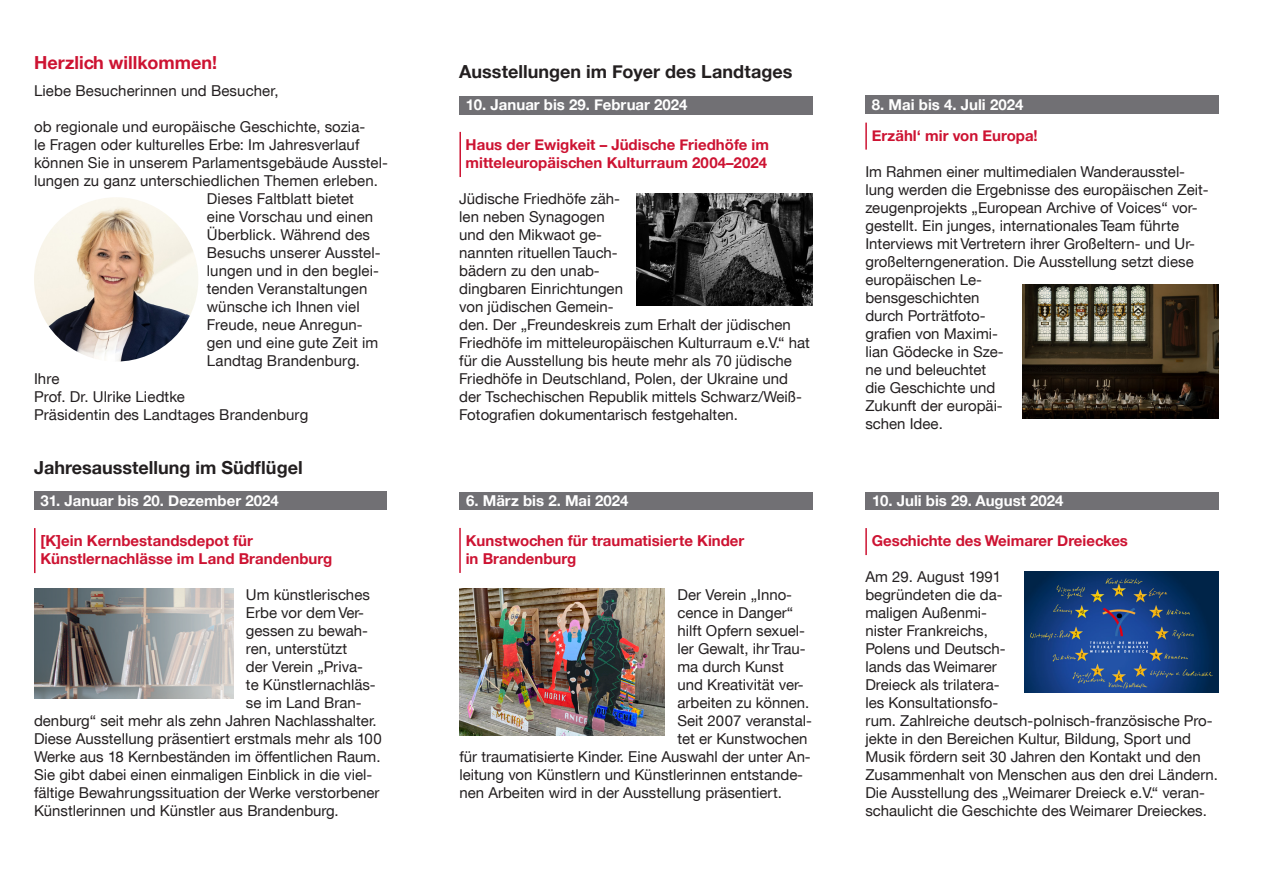
<style>
.page{position:relative;width:1263px;height:893px;background:#fff}
.page>*{position:absolute;margin:0;border:0;box-sizing:border-box;transform-origin:0 0}
.T____Text____initial{font:700 18px "Helvetica Neue CE";color:#231f20}
.t1{font:700 18px "Helvetica Neue CE";color:#cd1332}
.T____Text____initial-2{font:15px/18px "Helvetica Neue CE";color:#231f20}
.T____Text____initial-3{font:700 15px/18px "Helvetica Neue CE";color:#cd1332}
.t2{font:700 15px "Helvetica Neue CE";color:#fff}
</style>
<div class="page">
<img style="left:34px;top:197px;width:164px;height:165px;border-radius:82px">
<div style="left:466px;top:96px;width:347px;height:18px;background:#717074"></div>
<img style="left:637px;top:193px;width:176px;height:112px">
<hr style="left:459px;top:132px;width:2px;height:45px;background:#cd1332">
<img style="left:1022px;top:285px;width:196px;height:134px">
<hr style="left:34px;top:528px;width:2px;height:45px;background:#cd1332">
<img style="left:34px;top:588px;width:199px;height:110px">
<div style="left:41px;top:491px;width:346px;height:19px;background:#717074"></div>
<div style="left:872px;top:96px;width:346px;height:18px;background:#717074"></div>
<hr style="left:865px;top:123px;width:2px;height:27px;background:#cd1332">
<div style="left:466px;top:492px;width:347px;height:18px;background:#717074"></div>
<hr style="left:459px;top:528px;width:2px;height:45px;background:#cd1332">
<div style="left:872px;top:492px;width:346px;height:18px;background:#717074"></div>
<hr style="left:865px;top:528px;width:2px;height:27px;background:#cd1332">
<img style="left:1025px;top:571px;width:193px;height:121px">
<img style="left:460px;top:589px;width:205px;height:147px">
<p class="t1" style="left:34px;top:51px;width:185px">Herzlich willkommen!</p>
<p class="T____Text____initial-2" style="left:34px;top:82px;width:246px">Liebe Besucherinnen und Besucher,</p>
<p class="T____Text____initial-2" style="left:34px;top:118px;width:333px">ob regionale und europäische Geschichte, sozia-</p>
<p class="T____Text____initial-2" style="left:34px;top:136px;width:327px">le Fragen oder kulturelles Erbe: Im Jahresverlauf</p>
<p class="T____Text____initial-2" style="left:34px;top:154px;width:355px">können Sie in unserem Parlamentsgebäude Ausstel-</p>
<p class="T____Text____initial-2" style="left:34px;top:172px;width:345px">lungen zu ganz unterschiedlichen Themen erleben.</p>
<p class="T____Text____initial-2" style="left:207px;top:190px;width:149px">Dieses Faltblatt bietet</p>
<p class="T____Text____initial-2" style="left:207px;top:208px;width:168px">eine Vorschau und einen</p>
<p class="T____Text____initial-2" style="left:207px;top:226px;width:165px">Überblick. Während des</p>
<p class="T____Text____initial-2" style="left:207px;top:244px;width:175px">Besuchs unserer Ausstel-</p>
<p class="T____Text____initial-2" style="left:207px;top:262px;width:174px">lungen und in den beglei-</p>
<p class="T____Text____initial-2" style="left:207px;top:280px;width:162px">tenden Veranstaltungen</p>
<p class="T____Text____initial-2" style="left:207px;top:298px;width:154px">wünsche ich Ihnen viel</p>
<p class="T____Text____initial-2" style="left:207px;top:316px;width:157px">Freude, neue Anregun-</p>
<p class="T____Text____initial-2" style="left:207px;top:334px;width:173px">gen und eine gute Zeit im</p>
<p class="T____Text____initial-2" style="left:207px;top:352px;width:155px">Landtag Brandenburg.</p>
<p class="T____Text____initial-2" style="left:34px;top:370px;width:27px">Ihre</p>
<p class="T____Text____initial-2" style="left:34px;top:388px;width:152px">Prof. Dr. Ulrike Liedtke</p>
<p class="T____Text____initial-2" style="left:34px;top:406px;width:276px">Präsidentin des Landtages Brandenburg</p>
<p class="T____Text____initial" style="left:34px;top:456px;width:270px">Jahresausstellung im Südflügel</p>
<p class="t2" style="left:41px;top:491px;width:240px">31. Januar bis 20. Dezember 2024</p>
<p class="T____Text____initial-3" style="left:40px;top:532px;width:214px">[K]ein Kernbestandsdepot für</p>
<p class="T____Text____initial-3" style="left:40px;top:550px;width:294px">Künstlernachlässe im Land Brandenburg</p>
<p class="T____Text____initial-2" style="left:246px;top:586px;width:125px">Um künstlerisches</p>
<p class="T____Text____initial-2" style="left:246px;top:604px;width:120px">Erbe vor dem Ver-</p>
<p class="T____Text____initial-2" style="left:246px;top:622px;width:124px">gessen zu bewah-</p>
<p class="T____Text____initial-2" style="left:246px;top:640px;width:103px">ren, unterstützt</p>
<p class="T____Text____initial-2" style="left:246px;top:658px;width:119px">der Verein „Priva-</p>
<p class="T____Text____initial-2" style="left:246px;top:676px;width:131px">te Künstlernachläs-</p>
<p class="T____Text____initial-2" style="left:246px;top:694px;width:117px">se im Land Bran-</p>
<p class="T____Text____initial-2" style="left:34px;top:712px;width:344px">denburg“ seit mehr als zehn Jahren Nachlasshalter.</p>
<p class="T____Text____initial-2" style="left:34px;top:730px;width:349px">Diese Ausstellung präsentiert erstmals mehr als 100</p>
<p class="T____Text____initial-2" style="left:34px;top:748px;width:348px">Werke aus 18 Kernbeständen im öffentlichen Raum.</p>
<p class="T____Text____initial-2" style="left:34px;top:766px;width:340px">Sie gibt dabei einen einmaligen Einblick in die viel-</p>
<p class="T____Text____initial-2" style="left:34px;top:784px;width:347px">fältige Bewahrungssituation der Werke verstorbener</p>
<p class="T____Text____initial-2" style="left:34px;top:802px;width:306px">Künstlerinnen und Künstler aus Brandenburg.</p>
<p class="T____Text____initial" style="left:459px;top:60px;width:335px">Ausstellungen im Foyer des Landtages</p>
<p class="t2" style="left:466px;top:96px;width:223px">10. Januar bis 29. Februar 2024</p>
<p class="T____Text____initial-3" style="left:466px;top:136px;width:305px">Haus der Ewigkeit – Jüdische Friedhöfe im mitteleuropäischen Kulturraum 2004–2024</p>
<p class="T____Text____initial-2" style="left:459px;top:190px;width:352px">Jüdische Friedhöfe zäh-<br>len neben Synagogen<br>und den Mikwaot ge-<br>nannten rituellen Tauch-<br>bädern zu den unab-<br>dingbaren Einrichtungen<br>von jüdischen Gemein-<br>den. Der „Freundeskreis zum Erhalt der jüdischen Friedhöfe im mitteleuropäischen Kulturraum e.V.“ hat für die Ausstellung bis heute mehr als 70 jüdische Friedhöfe in Deutschland, Polen, der Ukraine und der Tschechischen Republik mittels Schwarz/Weiß-Fotografien dokumentarisch festgehalten.</p>
<p class="t2" style="left:466px;top:491px;width:164px">6. März bis 2. Mai 2024</p>
<p class="T____Text____initial-3" style="left:466px;top:532px;width:280px">Kunstwochen für traumatisierte Kinder in Brandenburg</p>
<p class="T____Text____initial-2" style="left:677px;top:586px;width:116px">Der Verein „Inno-</p>
<p class="T____Text____initial-2" style="left:677px;top:604px;width:117px">cence in Danger“</p>
<p class="T____Text____initial-2" style="left:677px;top:622px;width:129px">hilft Opfern sexuel-</p>
<p class="T____Text____initial-2" style="left:677px;top:640px;width:130px">ler Gewalt, ihr Trau-</p>
<p class="T____Text____initial-2" style="left:677px;top:658px;width:108px">ma durch Kunst</p>
<p class="T____Text____initial-2" style="left:677px;top:676px;width:128px">und Kreativität ver-</p>
<p class="T____Text____initial-2" style="left:677px;top:694px;width:133px">arbeiten zu können.</p>
<p class="T____Text____initial-2" style="left:677px;top:712px;width:136px">Seit 2007 veranstal-</p>
<p class="T____Text____initial-2" style="left:677px;top:730px;width:132px">tet er Kunstwochen</p>
<p class="T____Text____initial-2" style="left:459px;top:748px;width:353px">für traumatisierte Kinder. Eine Auswahl der unter An-</p>
<p class="T____Text____initial-2" style="left:459px;top:766px;width:345px">leitung von Künstlern und Künstlerinnen entstande-</p>
<p class="T____Text____initial-2" style="left:459px;top:784px;width:324px">nen Arbeiten wird in der Ausstellung präsentiert.</p>
<p class="t2" style="left:872px;top:95px;width:153px">8. Mai bis 4. Juli 2024</p>
<p class="T____Text____initial-3" style="left:872px;top:127px;width:168px">Erzähl‘ mir von Europa!</p>
<p class="T____Text____initial-2" style="left:865px;top:163px;width:345px">Im Rahmen einer multimedialen Wanderausstel&shy;lung werden die Ergebnisse des europäischen Zeit&shy;zeugenprojekts „European Archive of Voices“ vor&shy;gestellt. Ein junges, internationales Team führte<br>Interviews mit Vertretern ihrer Großeltern- und Ur&shy;großelterngeneration. Die Ausstellung setzt diese europäischen Le-<br>bensgeschichten<br>durch Porträtfoto-<br>grafien von Maximi-<br>lian Gödecke in Sze-<br>ne und beleuchtet<br>die Geschichte und<br>Zukunft der europäi-<br>schen Idee.</p>
<p class="t2" style="left:872px;top:491px;width:193px">10. Juli bis 29. August 2024</p>
<p class="T____Text____initial-3" style="left:872px;top:532px;width:258px">Geschichte des Weimarer Dreieckes</p>
<p class="T____Text____initial-2" style="left:865px;top:568px;width:354px">Am 29. August 1991<br>begründeten die da-<br>maligen Außenmi-<br>nister Frankreichs,<br>Polens und Deutsch-<br>lands das Weimarer<br>Dreieck als trilatera-<br>les Konsultationsfo-<br>rum. Zahlreiche deutsch-polnisch-französische Pro&shy;jekte in den Bereichen Kultur, Bildung, Sport und Musik fördern seit 30 Jahren den Kontakt und den Zusammenhalt von Menschen aus den drei Ländern.<br>Die Ausstellung des „Weimarer Dreieck e.V.“ veran&shy;schaulicht die Geschichte des Weimarer Dreieckes.</p>
</div>
